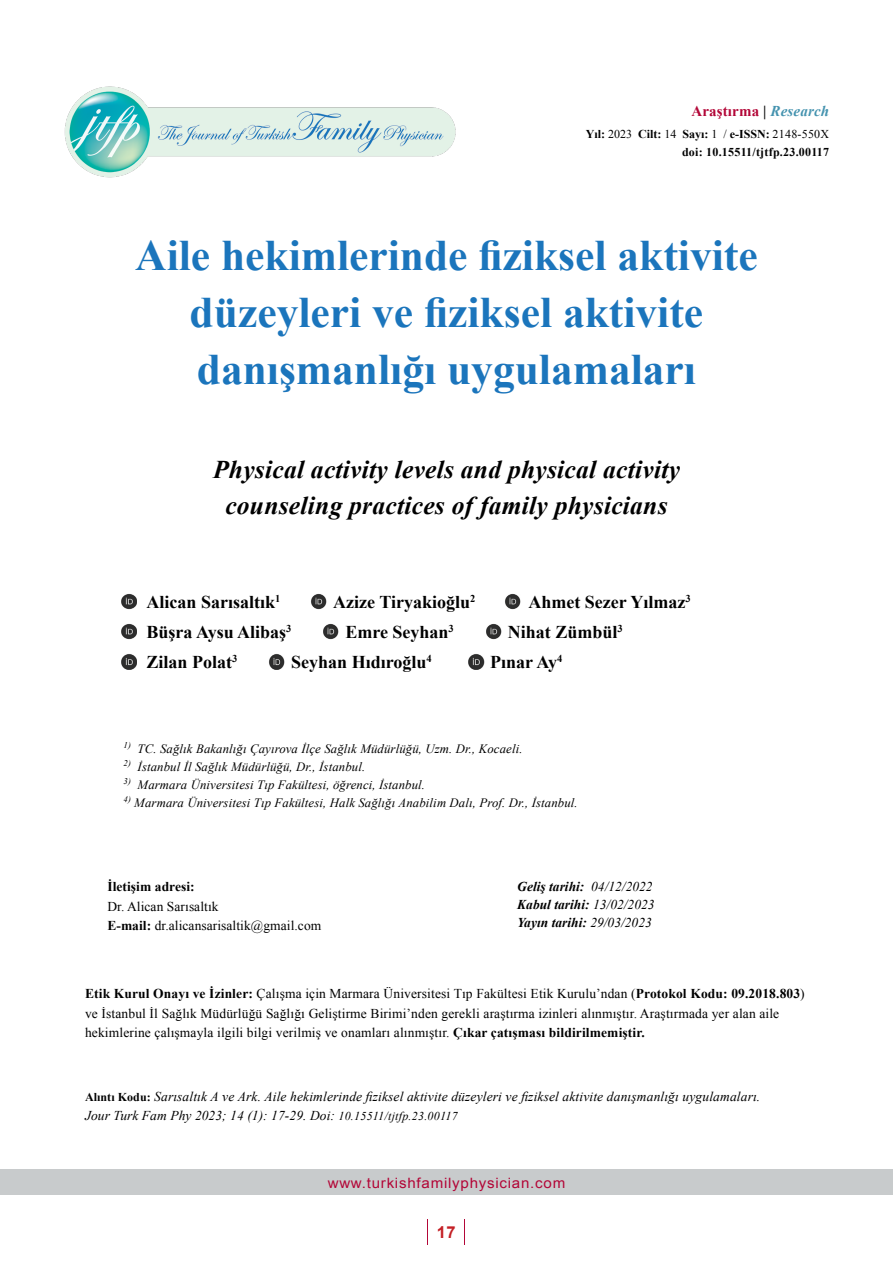
<style>
.page{position:relative;width:893px;height:1276px;background:#fff}
.page>*{position:absolute;margin:0;border:0;box-sizing:border-box;transform-origin:0 0}
.t1{font:700 43.5px/57px "Times New Roman";color:#1b75bc;text-align:center}
.t2{font:italic 700 25.5px/36px "Times New Roman";letter-spacing:.01em;color:#000;text-align:center}
.t3{font:700 18px "Times New Roman";color:#000}
.t4{font:700 16.5px "Arial";color:#c41f25}
.t5{font:700 15px "Times New Roman";letter-spacing:.01em;color:#b30738}
.t6{font:14.25px "Arial";letter-spacing:.05em;color:#b30738;scale:1.06 1}
.t7{font:13.5px/19.5px "Times New Roman";letter-spacing:.01em;color:#000}
.t8{font:italic 13.5px/19.5px "Times New Roman";letter-spacing:.01em;color:#000}
.t9{font:italic 700 13.5px/18px "Times New Roman";color:#000}
.t10{font:700 13.5px "Times New Roman";letter-spacing:.005em;color:#000}
.t11{font:italic 12.75px "Times New Roman";letter-spacing:.01em;color:#000}
.t12{font:700 12px/18px "Times New Roman";letter-spacing:.02em;color:#000;text-align:right}
.s1{color:#000}
.s2{font-style:italic;color:#4593af}
.s3{font-weight:400}
.s4{font-weight:700}
.s5{font-weight:700;font-style:normal;font-size:12px}
.s6{font-size:12px}
</style>
<div class="page">
<img style="left:64px;top:86px;width:392px;height:92px">
<div style="left:0;top:1169px;width:893px;height:26px;background:#c8cbcc"></div>
<svg style="left:427px;top:1219px;width:1px;height:26px"></svg>
<svg style="left:464px;top:1219px;width:1px;height:26px"></svg>
<img style="left:121px;top:594px;width:16px;height:15px">
<img style="left:121px;top:654px;width:16px;height:15px">
<img style="left:311px;top:593px;width:15px;height:16px">
<img style="left:505px;top:593px;width:15px;height:16px">
<img style="left:121px;top:624px;width:16px;height:15px">
<img style="left:269px;top:654px;width:15px;height:15px">
<img style="left:469px;top:654px;width:15px;height:15px">
<img style="left:323px;top:623px;width:16px;height:16px">
<img style="left:486px;top:623px;width:16px;height:16px">
<p class="t5" style="left:691px;top:101px;width:139px">Araştırma <span class="s1">|</span> <span class="s2">Research</span></p>
<p class="t12" style="left:586px;top:124px;width:245px">Yıl: <span class="s3">2023</span> Cilt: <span class="s3">14</span> Sayı: <span class="s3">1 /</span> e-ISSN: <span class="s3">2148-550X </span>doi: 10.15511/tjtfp.23.00117</p>
<h1 class="t1" style="left:135px;top:226px;width:624px">Aile hekimlerinde fiziksel aktivite düzeyleri ve fiziksel aktivite danışmanlığı uygulamaları</h1>
<h2 class="t2" style="left:213px;top:451px;width:468px">Physical activity levels and physical activity counseling practices of family physicians</h2>
<h3 class="t3" style="left:146px;top:589px;width:135px">Alican Sarısaltık<sup>1</sup></h3>
<h3 class="t3" style="left:333px;top:589px;width:144px">Azize Tiryakioğlu<sup>2</sup></h3>
<h3 class="t3" style="left:528px;top:589px;width:164px">Ahmet Sezer Yılmaz<sup>3</sup></h3>
<h3 class="t3" style="left:146px;top:619px;width:146px">Büşra Aysu Alibaş<sup>3</sup></h3>
<h3 class="t3" style="left:345px;top:619px;width:110px">Emre Seyhan<sup>3</sup></h3>
<h3 class="t3" style="left:508px;top:619px;width:116px">Nihat Zümbül<sup>3</sup></h3>
<h3 class="t3" style="left:146px;top:649px;width:92px">Zilan Polat<sup>3</sup></h3>
<h3 class="t3" style="left:291px;top:649px;width:142px">Seyhan Hıdıroğlu<sup>4</sup></h3>
<h3 class="t3" style="left:490px;top:649px;width:74px">Pınar Ay<sup>4</sup></h3>
<p class="t11" style="left:124px;top:739px;width:401px"><sup>1)</sup> TC. Sağlık Bakanlığı Çayırova İlçe Sağlık Müdürlüğü, Uzm. Dr., Kocaeli.</p>
<p class="t11" style="left:124px;top:757px;width:243px"><sup>2)</sup> İstanbul İl Sağlık Müdürlüğü, Dr., İstanbul.</p>
<p class="t11" style="left:124px;top:775px;width:303px"><sup>3)</sup> Marmara Üniversitesi Tıp Fakültesi, öğrenci, İstanbul.</p>
<p class="t11" style="left:124px;top:793px;width:456px"><sup>4)</sup> Marmara Üniversitesi Tıp Fakültesi, Halk Sağlığı Anabilim Dalı, Prof. Dr., İstanbul.</p>
<p class="t10" style="left:107px;top:877px;width:89px">İletişim adresi:</p>
<p class="t7" style="left:107px;top:896px;width:215px">Dr. Alican Sarısaltık<br><span class="s4">E-mail:</span> dr.alicansarisaltik@gmail.com</p>
<p class="t9" style="left:517px;top:877px;width:139px">Geliş tarihi: <span class="s3">04/12/2022<br></span>Kabul tarihi: <span class="s3">13/02/2023<br></span>Yayın tarihi: <span class="s3">29/03/2023</span></p>
<p class="t7" style="left:85px;top:983px;width:721px"><span class="s4">Etik Kurul Onayı ve İzinler:</span> Çalışma için Marmara Üniversitesi Tıp Fakültesi Etik Kurulu’ndan (<span class="s4">Protokol Kodu: 09.2018.803</span>) ve İstanbul İl Sağlık Müdürlüğü Sağlığı Geliştirme Birimi’nden gerekli araştırma izinleri alınmıştır. Araştırmada yer alan aile hekimlerine çalışmayla ilgili bilgi verilmiş ve onamları alınmıştır. <span class="s4">Çıkar çatışması bildirilmemiştir.</span></p>
<p class="t8" style="left:85px;top:1086px;width:677px"><span class="s5">Alıntı Kodu:</span> Sarısaltık A ve Ark. Aile hekimlerinde fiziksel aktivite düzeyleri ve fiziksel aktivite danışmanlığı uygulamaları.<br>Jour Turk Fam Phy 2023; 14 (1): 17-29. Doi: <span class="s6">10.15511/tjtfp.23.00117</span></p>
<p class="t6" style="left:328px;top:1173px;width:226px">www.turkishfamilyphysician.com</p>
<p class="t4" style="left:437px;top:1221px;width:20px">17</p>
</div>
